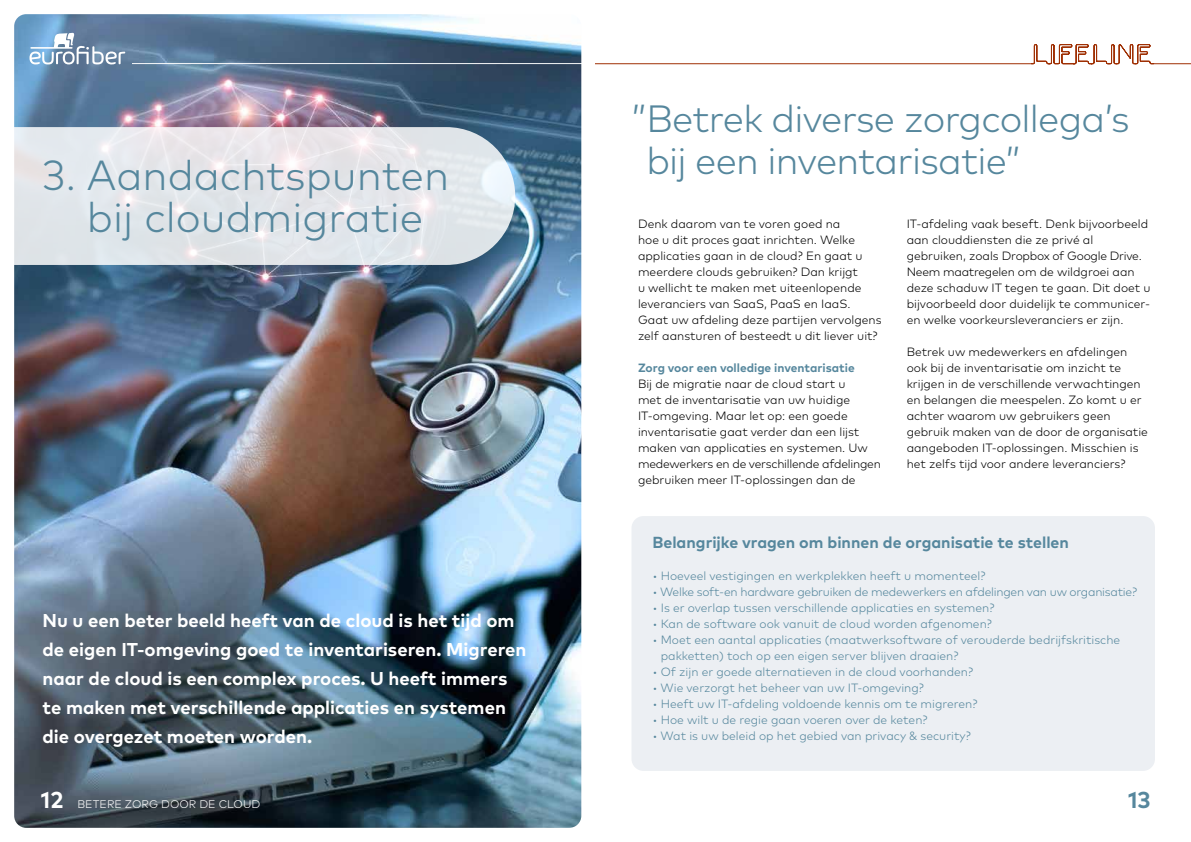
<style>
.page{position:relative;width:1191px;height:842px;background:#fff}
.page>*{position:absolute;margin:0;border:0;box-sizing:border-box;transform-origin:0 0}
.t1{font:300 42px/42px "Mark OT";color:#56879d;text-align:center}
.t2{font:300 38px/42px "Mark OT";letter-spacing:-.02em;color:#56879d}
.t3{font:700 23px "Mark OT";color:#fff}
.t4{font:700 23px "Mark OT";color:#56879d}
.t5{font:700 18.6px/28.8px "Mark OT";color:#fff}
.t6{font:700 16px "Mark OT";color:#56879d}
.t7{font:300 12px/16px "Mark OT";color:#000}
.t8{font:300 12px/16px "Mark OT";color:#56879d}
.t9{font:300 12px "Mark OT";letter-spacing:-.02em;color:#56879d}
.t10{font:700 12px "Mark OT";color:#56879d}
.t11{font:300 11.1px "Mark OT";letter-spacing:.005em;color:#fff}
</style>
<div class="page">
<img style="left:14px;top:14px;width:567px;height:814px">
<div style="left:631px;top:516px;width:524px;height:255px;background:#eceff3;border-radius:12px"></div>
<svg style="left:30px;top:33px;width:95px;height:32px"></svg>
<svg style="left:132px;top:43px;width:1059px;height:22px"></svg>
<svg style="left:14px;top:127px;width:501px;height:138px;background:#dfe2e7"></svg>
<h1 class="t1" style="left:43px;top:154px;width:408px">3. Aandachtspunten bij cloudmigratie</h1>
<p class="t5" style="left:43px;top:606px;width:485px">Nu u een beter beeld heeft van de cloud is het tijd om de eigen IT-omgeving goed te inventariseren. Migreren naar de cloud is een complex proces. U heeft immers te maken met verschillende applicaties en systemen die overgezet moeten worden.</p>
<h2 class="t2" style="left:646px;top:97px;width:485px;text-indent:-15px">”Betrek diverse zorgcollega’s bij een inventarisatie”</h2>
<p class="t7" style="left:638px;top:216px;width:245px">Denk daarom van te voren goed na<br>hoe u dit proces gaat inrichten. Welke applicaties gaan in de cloud? En gaat u meerdere clouds gebruiken? Dan krijgt<br>u wellicht te maken met uiteenlopende leveranciers van SaaS, PaaS en IaaS.<br>Gaat uw afdeling deze partijen vervolgens zelf aansturen of besteedt u dit liever uit?</p>
<p class="t10" style="left:638px;top:360px;width:218px">Zorg voor een volledige inventarisatie</p>
<p class="t7" style="left:638px;top:376px;width:244px">Bij de migratie naar de cloud start u<br>met de inventarisatie van uw huidige IT-omgeving. Maar let op: een goede inventarisatie gaat verder dan een lijst maken van applicaties en systemen. Uw medewerkers en de verschillende afdelingen gebruiken meer IT-oplossingen dan de</p>
<p class="t7" style="left:906px;top:216px;width:245px">IT-afdeling vaak beseft. Denk bijvoorbeeld aan clouddiensten die ze privé al gebruiken, zoals Dropbox of Google Drive.<br>Neem maatregelen om de wildgroei aan deze schaduw IT tegen te gaan. Dit doet u bijvoorbeeld door duidelijk te communicer&shy;en welke voorkeursleveranciers er zijn.</p>
<p class="t7" style="left:906px;top:344px;width:243px">Betrek uw medewerkers en afdelingen ook bij de inventarisatie om inzicht te krijgen in de verschillende verwachtingen en belangen die meespelen. Zo komt u er achter waarom uw gebruikers geen gebruik maken van de door de organisatie aangeboden IT-oplossingen. Misschien is het zelfs tijd voor andere leveranciers?</p>
<h3 class="t6" style="left:652px;top:532px;width:418px">Belangrijke vragen om binnen de organisatie te stellen</h3>
<p class="t8" style="left:652px;top:568px;width:335px">• Hoeveel vestigingen en werkplekken heeft u momenteel?</p>
<p class="t9" style="left:652px;top:585px;width:486px">• Welke soft-en hardware gebruiken de medewerkers en afdelingen van uw organisatie?</p>
<p class="t8" style="left:652px;top:600px;width:344px">• Is er overlap tussen verschillende applicaties en systemen?</p>
<p class="t8" style="left:652px;top:616px;width:341px">• Kan de software ook vanuit de cloud worden afgenomen?</p>
<p class="t8" style="left:661px;top:632px;width:461px;text-indent:-8px">• Moet een aantal applicaties (maatwerksoftware of verouderde bedrijfskritische pakketten) toch op een eigen server blijven draaien?</p>
<p class="t8" style="left:652px;top:664px;width:322px">• Of zijn er goede alternatieven in de cloud voorhanden?</p>
<p class="t8" style="left:652px;top:680px;width:273px">• Wie verzorgt het beheer van uw IT-omgeving?</p>
<p class="t8" style="left:652px;top:696px;width:327px">• Heeft uw IT-afdeling voldoende kennis om te migreren?</p>
<p class="t8" style="left:652px;top:712px;width:277px">• Hoe wilt u de regie gaan voeren over de keten?</p>
<p class="t8" style="left:652px;top:728px;width:320px">• Wat is uw beleid op het gebied van privacy &amp; security?</p>
<h3 class="t3" style="left:41px;top:785px;width:24px">12</h3>
<h3 class="t4" style="left:1128px;top:785px;width:24px">13</h3>
<p class="t11" style="left:77px;top:797px;width:184px">BETERE ZORG DOOR DE CLOUD</p>
</div>
